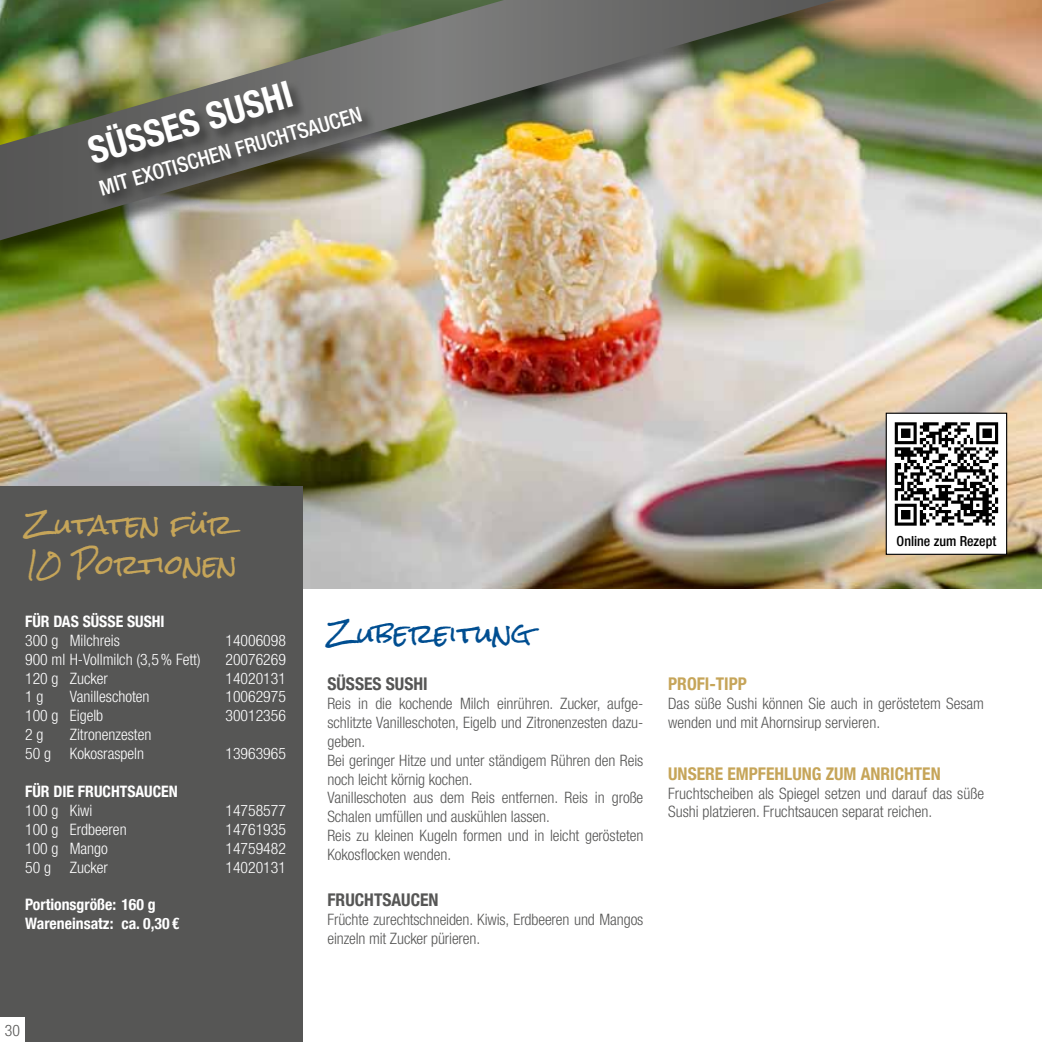
<style>
.page{position:relative;width:1042px;height:1042px;background:#fff}
.page>*{position:absolute;margin:0;border:0;box-sizing:border-box;transform-origin:0 0}
.t1{font:700 condensed 36.75px "Helvetica Neue LT Com";color:#fff}
.t2{font:26.25px/40.2px "Rock Salt";color:#c6a559}
.t3{font:26.25px "Rock Salt";color:#004e91}
.t4{font:500 condensed 21px "Helvetica Neue LT Com";color:#fff}
.t5{font:700 condensed 17.5px "Helvetica Neue LT Com";color:#c6a559}
.t6{font:700 condensed 17.5px "Helvetica Neue LT Com";color:#565655}
.t7{font:300 condensed 15.75px/18.9px "Helvetica Neue LT Com";letter-spacing:-.005em;color:#565655}
.t8{font:300 condensed 15.75px/18.9px "Helvetica Neue LT Com";color:#fff}
.t9{font:700 condensed 15.75px/18.9px "Helvetica Neue LT Com";color:#fff}
.t10{font:500 condensed 14px "Helvetica Neue LT Com";color:#000}
</style>
<div class="page">
<img style="left:0;top:0;width:1042px;height:589px">
<div style="left:0;top:486px;width:303px;height:556px;background:#565655"></div>
<div style="left:0;top:1017px;width:25px;height:25px;background:#fff"></div>
<div style="left:886px;top:413px;width:120px;height:141px;background:#fff"></div>
<div style="left:885px;top:413px;width:122px;height:142px;border:1px solid #000"></div>
<svg style="left:895px;top:422px;width:103px;height:104px"></svg>
<div style="left:0;top:0;width:906px;height:265px;background:#000;opacity:.55"></div>
<img style="left:0;top:0;width:836px;height:240px">
<div style="left:87px;top:81px;width:290px;height:128px;background:#000;opacity:.48"></div>
<h1 class="t1" style="left:83px;top:130px;width:212px;rotate:-16deg">SÜSS ES SUSHI</h1>
<h3 class="t4" style="left:96px;top:176px;width:273px;rotate:-16deg">mit exotisch en Fruch tsa ucen</h3>
<h2 class="t2" style="left:25px;top:505px;width:214px">Zutaten für<br>10 Portionen</h2>
<p class="t9" style="left:25px;top:612px;width:141px">FÜR DAS SÜSSE SUSHI</p>
<p class="t8" style="left:25px;top:631px;width:96px">300 g Milchreis</p>
<p class="t8" style="left:225px;top:631px;width:62px">14006098</p>
<p class="t8" style="left:25px;top:649px;width:177px">900 ml H-Vollmilch (3,5% Fett)</p>
<p class="t8" style="left:225px;top:649px;width:62px">20076269</p>
<p class="t8" style="left:25px;top:668px;width:84px">120 g Zucker</p>
<p class="t8" style="left:225px;top:668px;width:62px">14020131</p>
<p class="t8" style="left:25px;top:687px;width:20px">1 g</p>
<p class="t8" style="left:70px;top:687px;width:81px">Vanilleschoten</p>
<p class="t8" style="left:225px;top:687px;width:62px">10062975</p>
<p class="t8" style="left:25px;top:706px;width:80px">100 g Eigelb</p>
<p class="t8" style="left:225px;top:706px;width:62px">30012356</p>
<p class="t8" style="left:25px;top:725px;width:20px">2 g</p>
<p class="t8" style="left:25px;top:725px;width:128px;text-indent:45px">Zitronenzesten<br>50 g Kokosraspeln</p>
<p class="t8" style="left:225px;top:744px;width:62px">13963965</p>
<p class="t9" style="left:25px;top:782px;width:154px">FÜR DIE FRUCHTSAUCEN</p>
<p class="t8" style="left:25px;top:801px;width:69px">100 g Kiwi</p>
<p class="t8" style="left:225px;top:801px;width:62px">14758577</p>
<p class="t8" style="left:25px;top:820px;width:103px">100 g Erdbeeren</p>
<p class="t8" style="left:225px;top:820px;width:62px">14761935</p>
<p class="t8" style="left:25px;top:838px;width:84px">100 g Mango</p>
<p class="t8" style="left:225px;top:838px;width:62px">14759482</p>
<p class="t8" style="left:25px;top:857px;width:84px">50 g Zucker</p>
<p class="t8" style="left:225px;top:857px;width:62px">14020131</p>
<p class="t9" style="left:25px;top:895px;width:156px">PORTIONSGRÖßE: 160 G<br>WARENEINSATZ: CA. 0,30 €</p>
<p class="t7" style="left:5px;top:1020px;width:17px">30</p>
<p class="t10" style="left:896px;top:532px;width:101px">Online zum Rezept</p>
<h2 class="t3" style="left:327px;top:619px;width:205px">Zubereitung</h2>
<p class="t6" style="left:327px;top:673px;width:102px">SÜSSES SUSHI</p>
<p class="t7" style="left:327px;top:694px;width:317px">Reis in die kochende Milch einrühren. Zucker, aufge&shy;schlitzte Vanilleschoten, Eigelb und Zitronenzesten dazu&shy;geben.<br>Bei geringer Hitze und unter ständigem Rühren den Reis noch leicht körnig kochen.<br>Vanilleschoten aus dem Reis entfernen. Reis in große Schalen umfüllen und auskühlen lassen.<br>Reis zu kleinen Kugeln formen und in leicht gerösteten Kokosflocken wenden.</p>
<p class="t6" style="left:327px;top:889px;width:113px">FRUCHTSAUCEN</p>
<p class="t7" style="left:327px;top:910px;width:317px">Früchte zurechtschneiden. Kiwis, Erdbeeren und Mangos einzeln mit Zucker pürieren.</p>
<p class="t5" style="left:668px;top:673px;width:80px">PROFI-TIPP</p>
<p class="t7" style="left:668px;top:694px;width:317px">Das süße Sushi können Sie auch in geröstetem Sesam wenden und mit Ahornsirup servieren.</p>
<p class="t5" style="left:668px;top:763px;width:274px">UNSERE EM PFEHLUNG ZUM ANRICHTEN</p>
<p class="t7" style="left:668px;top:783px;width:317px">Fruchtscheiben als Spiegel setzen und darauf das süße<br>Sushi platzieren. Fruchtsaucen separat reichen.</p>
</div>
